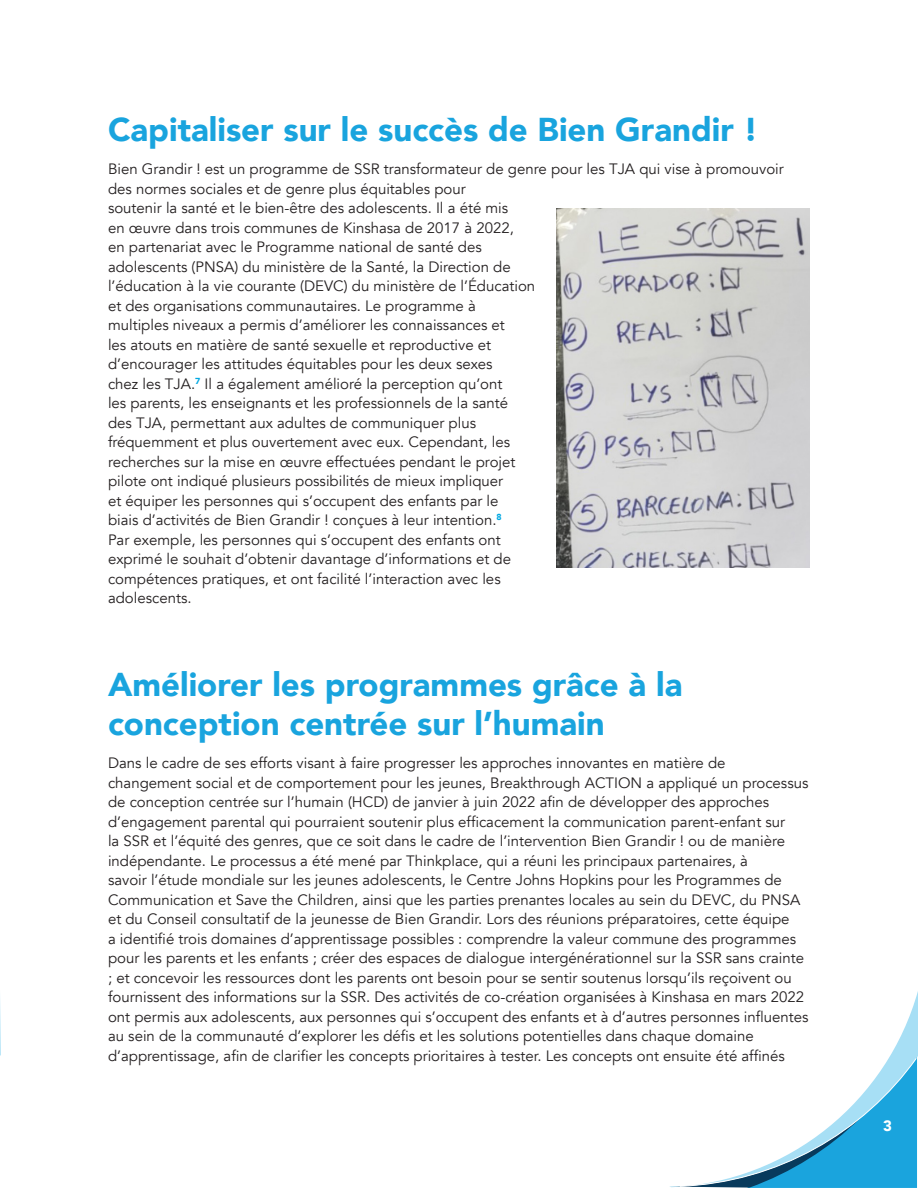
<style>
.page{position:relative;width:918px;height:1188px;background:#fff}
.page>*{position:absolute;margin:0;border:0;box-sizing:border-box;transform-origin:0 0}
.Haeader_1{font:900 33px/39.6px "Avenir";color:#19a4de}
.Base_text{font:15px/19.5px "Avenir";color:#231f20}
.t1{font:900 15px "Avenir";color:#fff}
</style>
<div class="page">
<svg style="left:894px;top:991px;width:24px;height:58px"></svg>
<svg style="left:670px;top:1049px;width:248px;height:139px"></svg>
<svg style="left:0;top:1000px;width:1px;height:56px"></svg>
<img style="left:557px;top:209px;width:253px;height:359px">
<p class="Haeader_1" style="left:108px;top:109px;width:652px">Capitaliser sur le succès de Bien Grandir !</p>
<p class="Base_text" style="left:108px;top:159px;width:677px">Bien Grandir ! est un programme de SSR transformateur de genre pour les TJA qui vise à promouvoir des normes sociales et de genre plus équitables pour<br>soutenir la santé et le bien-être des adolescents. Il a été mis<br>en œuvre dans trois communes de Kinshasa de 2017 à 2022,<br>en partenariat avec le Programme national de santé des<br>adolescents (PNSA) du ministère de la Santé, la Direction de<br>l’éducation à la vie courante (DEVC) du ministère de l’Éducation<br>et des organisations communautaires. Le programme à<br>multiples niveaux a permis d’améliorer les connaissances et<br>les atouts en matière de santé sexuelle et reproductive et<br>d’encourager les attitudes équitables pour les deux sexes<br>chez les TJA.<sup>7</sup> Il a également amélioré la perception qu’ont<br>les parents, les enseignants et les professionnels de la santé<br>des TJA, permettant aux adultes de communiquer plus<br>fréquemment et plus ouvertement avec eux. Cependant, les<br>recherches sur la mise en œuvre effectuées pendant le projet<br>pilote ont indiqué plusieurs possibilités de mieux impliquer<br>et équiper les personnes qui s’occupent des enfants par le<br>biais d’activités de Bien Grandir ! conçues à leur intention.<sup>8<br></sup>Par exemple, les personnes qui s’occupent des enfants ont<br>exprimé le souhait d’obtenir davantage d’informations et de<br>compétences pratiques, et ont facilité l’interaction avec les<br>adolescents.</p>
<p class="Haeader_1" style="left:108px;top:664px;width:576px">Améliorer les programmes grâce à la conception centrée sur l’humain</p>
<p class="Base_text" style="left:108px;top:754px;width:702px">Dans le cadre de ses efforts visant à faire progresser les approches innovantes en matière de changement social et de comportement pour les jeunes, Breakthrough ACTION a appliqué un processus de conception centrée sur l’humain (HCD) de janvier à juin 2022 afin de développer des approches d’engagement parental qui pourraient soutenir plus efficacement la communication parent-enfant sur<br>la SSR et l’équité des genres, que ce soit dans le cadre de l’intervention Bien Grandir ! ou de manière indépendante. Le processus a été mené par Thinkplace, qui a réuni les principaux partenaires, à<br>savoir l’étude mondiale sur les jeunes adolescents, le Centre Johns Hopkins pour les Programmes de Communication et Save the Children, ainsi que les parties prenantes locales au sein du DEVC, du PNSA et du Conseil consultatif de la jeunesse de Bien Grandir. Lors des réunions préparatoires, cette équipe<br>a identifié trois domaines d’apprentissage possibles : comprendre la valeur commune des programmes pour les parents et les enfants ; créer des espaces de dialogue intergénérationnel sur la SSR sans crainte ; et concevoir les ressources dont les parents ont besoin pour se sentir soutenus lorsqu’ils reçoivent ou fournissent des informations sur la SSR. Des activités de co-création organisées à Kinshasa en mars 2022 ont permis aux adolescents, aux personnes qui s’occupent des enfants et à d’autres personnes influentes au sein de la communauté d’explorer les défis et les solutions potentielles dans chaque domaine d’apprentissage, afin de clarifier les concepts prioritaires à tester. Les concepts ont ensuite été affinés</p>
<p class="t1" style="left:883px;top:1113px;width:10px">3</p>
</div>
